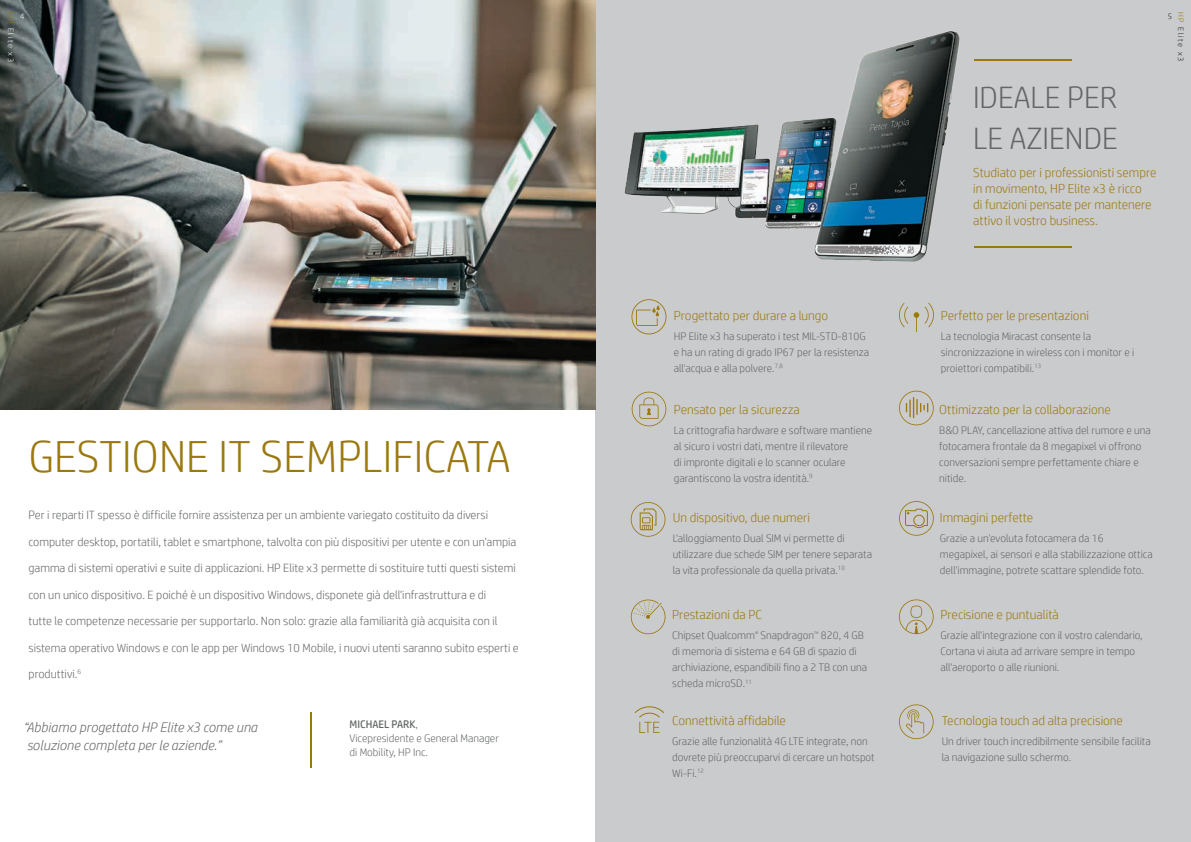
<style>
.page{position:relative;width:1191px;height:842px;background:#fff}
.page>*{position:absolute;margin:0;border:0;box-sizing:border-box;transform-origin:0 0}
.t1{font:300 45px "HP Simplified";color:#9b7910}
.t2{font:300 31px/41.9px "HP Simplified";color:#656767}
.t3{font:italic 300 14px/18px "HP Simplified";color:#656767}
.t4{font:300 13px/16px "HP Simplified";color:#9b7910}
.t5{font:300 12px "HP Simplified";color:#656767}
.t6{font:300 11px/16px "HP Simplified";color:#656767}
.t7{font:300 8px "HP Simplified";letter-spacing:.19em;color:#231f20}
.t8{font:300 8px "HP Simplified";letter-spacing:.19em;color:#fff}
.s1{color:#9b7910}
.s2{font-weight:400}
</style>
<div class="page">
<div style="left:595px;top:0;width:596px;height:842px;background:#cacbcc"></div>
<hr style="left:310px;top:712px;width:1px;height:56px;background:#9b7910">
<img style="left:0;top:0;width:595px;height:410px">
<svg style="left:899px;top:501px;width:34px;height:35px"></svg>
<svg style="left:631px;top:299px;width:35px;height:35px"></svg>
<svg style="left:899px;top:391px;width:34px;height:34px"></svg>
<svg style="left:631px;top:392px;width:35px;height:34px"></svg>
<svg style="left:631px;top:502px;width:34px;height:35px"></svg>
<svg style="left:634px;top:706px;width:30px;height:27px"></svg>
<svg style="left:899px;top:303px;width:35px;height:24px"></svg>
<svg style="left:899px;top:599px;width:34px;height:35px"></svg>
<svg style="left:631px;top:599px;width:34px;height:35px"></svg>
<svg style="left:899px;top:704px;width:34px;height:35px"></svg>
<hr style="left:974px;top:247px;width:97px;height:1px;background:#9b7910">
<hr style="left:974px;top:59px;width:97px;height:1px;background:#9b7910">
<img style="left:594px;top:0;width:385px;height:278px">
<p class="t8" style="left:16px;top:12px;width:51px;rotate:90deg"><span class="s1">HP</span> Elite x3</p>
<p class="t8" style="left:20px;top:11px;width:6px">4</p>
<p class="t7" style="left:1167px;top:11px;width:6px">5</p>
<p class="t7" style="left:1186px;top:12px;width:51px;rotate:90deg"><span class="s1">HP</span> Elite x3</p>
<p class="t2" style="left:973px;top:75px;width:146px">IDEALE PER<br>LE AZIENDE</p>
<p class="t4" style="left:973px;top:165px;width:185px">Studiato per i professionisti sempre in movimento, HP Elite x3 è ricco<br>di funzioni pensate per mantenere attivo il vostro business.</p>
<p class="t4" style="left:674px;top:307px;width:156px">Progettato per durare a lungo</p>
<p class="t6" style="left:674px;top:328px;width:197px">HP Elite x3 ha superato i test MIL-STD-810G e ha un rating di grado IP67 per la resistenza all'acqua e alla polvere.<sup>7,8</sup></p>
<p class="t4" style="left:941px;top:307px;width:150px">Perfetto per le presentazioni</p>
<p class="t6" style="left:941px;top:328px;width:195px">La tecnologia Miracast consente la sincronizzazione in wireless con i monitor e i proiettori compatibili.<sup>13</sup></p>
<p class="t1" style="left:28px;top:427px;width:483px">GESTIONE IT SEMPLIFICATA</p>
<p class="t4" style="left:674px;top:401px;width:128px">Pensato per la sicurezza</p>
<p class="t6" style="left:674px;top:421px;width:200px">La crittografia hardware e software mantiene al sicuro i vostri dati, mentre il rilevatore<br>di impronte digitali e lo scanner oculare garantiscono la vostra identità.<sup>9</sup></p>
<p class="t4" style="left:939px;top:401px;width:173px">Ottimizzato per la collaborazione</p>
<p class="t6" style="left:939px;top:421px;width:213px">B&amp;O PLAY, cancellazione attiva del rumore e una fotocamera frontale da 8 megapixel vi offrono conversazioni sempre perfettamente chiare e nitide.</p>
<p class="t5" style="left:29px;top:507px;width:461px">Per i reparti IT spesso è difficile fornire assistenza per un ambiente variegato costituito da diversi</p>
<p class="t5" style="left:29px;top:534px;width:489px">computer desktop, portatili, tablet e smartphone, talvolta con più dispositivi per utente e con un'ampia</p>
<p class="t5" style="left:29px;top:560px;width:489px">gamma di sistemi operativi e suite di applicazioni. HP Elite x3 permette di sostituire tutti questi sistemi</p>
<p class="t5" style="left:29px;top:587px;width:459px">con un unico dispositivo. E poiché è un dispositivo Windows, disponete già dell'infrastruttura e di</p>
<p class="t5" style="left:29px;top:613px;width:470px">tutte le competenze necessarie per supportarlo. Non solo: grazie alla familiarità già acquisita con il</p>
<p class="t5" style="left:29px;top:640px;width:492px">sistema operativo Windows e con le app per Windows 10 Mobile, i nuovi utenti saranno subito esperti e</p>
<p class="t5" style="left:29px;top:666px;width:54px">produttivi.<sup>6</sup></p>
<p class="t4" style="left:672px;top:509px;width:139px">Un dispositivo, due numeri</p>
<p class="t6" style="left:672px;top:530px;width:201px">L'alloggiamento Dual SIM vi permette di utilizzare due schede SIM per tenere separata la vita professionale da quella privata.<sup>10</sup></p>
<p class="t4" style="left:672px;top:606px;width:91px">Prestazioni da PC</p>
<p class="t6" style="left:672px;top:627px;width:196px">Chipset Qualcomm<sup>®</sup> Snapdragon<sup>™</sup> 820, 4 GB di memoria di sistema e 64 GB di spazio di archiviazione, espandibili fino a 2 TB con una scheda microSD.<sup>11</sup></p>
<p class="t4" style="left:940px;top:509px;width:95px">Immagini perfette</p>
<p class="t6" style="left:940px;top:530px;width:214px">Grazie a un'evoluta fotocamera da 16 megapixel, ai sensori e alla stabilizzazione ottica dell'immagine, potrete scattare splendide foto.</p>
<p class="t4" style="left:940px;top:606px;width:120px">Precisione e puntualità</p>
<p class="t6" style="left:940px;top:627px;width:204px">Grazie all'integrazione con il vostro calendario,<br>Cortana vi aiuta ad arrivare sempre in tempo all'aeroporto o alle riunioni.</p>
<p class="t3" style="left:24px;top:717px;width:235px">“Abbiamo progettato HP Elite x3 come una soluzione completa per le aziende.”</p>
<p class="t6" style="left:349px;top:717px;width:151px;line-height:14px"><span class="s2">MICHAEL PARK</span>,<br>Vicepresidente e General Manager di Mobility, HP Inc.</p>
<p class="t4" style="left:672px;top:712px;width:115px">Connettività affidabile</p>
<p class="t6" style="left:672px;top:733px;width:204px">Grazie alle funzionalità 4G LTE integrate, non dovrete più preoccuparvi di cercare un hotspot<br>Wi-Fi.<sup>12</sup></p>
<p class="t4" style="left:941px;top:712px;width:183px">Tecnologia touch ad alta precisione</p>
<p class="t6" style="left:941px;top:733px;width:210px">Un driver touch incredibilmente sensibile facilita la navigazione sullo schermo.</p>
</div>
